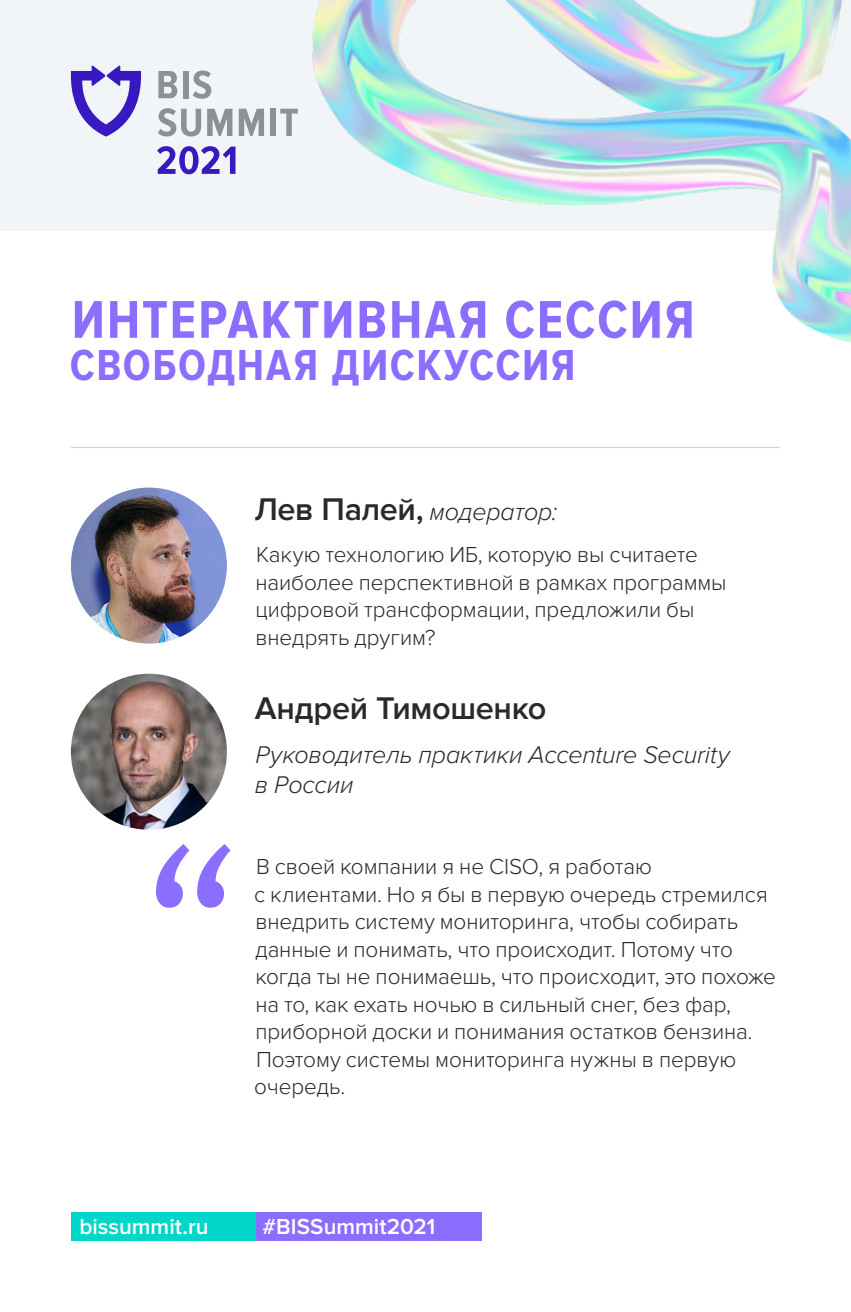
<style>
.page{position:relative;width:851px;height:1312px;background:#fff}
.page>*{position:absolute;margin:0;border:0;box-sizing:border-box;transform-origin:0 0}
.t1{font:700 55px "Proxima Nova Cond";letter-spacing:.03em;color:#8c6eff}
.t2{font:700 45px "Proxima Nova Cond";letter-spacing:.03em;color:#8c6eff}
.t3{font:600 32.5px "Proxima Nova";letter-spacing:-.01em;color:#282a2d}
.t4{font:italic 300 25px/30px "Proxima Nova";letter-spacing:-.005em;color:#282a2d}
.t5{font:300 22.5px/27.5px "Proxima Nova";letter-spacing:-.005em;color:#282a2d}
.t6{font:600 22.5px "Proxima Nova";color:#fff}
.s1{font-weight:600;font-style:normal;font-size:32.5px}
</style>
<div class="page">
<div style="left:0;top:0;width:850px;height:230px;background:#f2f5f7"></div>
<img style="left:312px;top:0;width:538px;height:342px">
<div style="left:255px;top:1212px;width:227px;height:28px;background:#8c6eff"></div>
<div style="left:71px;top:1212px;width:184px;height:28px;background:#00d7c8"></div>
<svg style="left:158px;top:71px;width:19px;height:27px"></svg>
<div style="left:183px;top:71px;width:5px;height:27px;background:#8a9293"></div>
<svg style="left:193px;top:70px;width:18px;height:29px"></svg>
<svg style="left:158px;top:108px;width:43px;height:29px"></svg>
<svg style="left:207px;top:109px;width:25px;height:27px"></svg>
<svg style="left:239px;top:109px;width:25px;height:27px"></svg>
<div style="left:270px;top:109px;width:6px;height:27px;background:#8a9293"></div>
<svg style="left:280px;top:109px;width:18px;height:27px"></svg>
<svg style="left:71px;top:66px;width:70px;height:71px"></svg>
<svg style="left:157px;top:146px;width:78px;height:28px"></svg>
<hr style="left:71px;top:446px;width:709px;height:2px;background:#d0d5de">
<img style="left:71px;top:487px;width:156px;height:156px;border-radius:78px">
<svg style="left:156px;top:844px;width:74px;height:63px"></svg>
<img style="left:71px;top:673px;width:156px;height:156px;border-radius:78px">
<p class="t1" style="left:72px;top:289px;width:624px">ИНТЕРАКТИВНАЯ СЕССИЯ</p>
<p class="t2" style="left:70px;top:340px;width:507px">СВОБОДНАЯ ДИСКУССИЯ</p>
<p class="t4" style="left:254px;top:497px;width:304px"><span class="s1">Лев Палей,</span> модератор:</p>
<p class="t5" style="left:255px;top:541px;width:472px">Какую технологию ИБ, которую вы считаете наиболее перспективной в рамках программы цифровой трансформации, предложили бы внедрять другим?</p>
<p class="t3" style="left:255px;top:689px;width:293px">Андрей Тимошенко</p>
<p class="t4" style="left:255px;top:740px;width:476px">Руководитель практики Accenture Security в России</p>
<p class="t5" style="left:254px;top:853px;width:523px">В своей компании я не CISO, я работаю<br>с клиентами. Но я бы в первую очередь стремился внедрить систему мониторинга, чтобы собирать данные и понимать, что происходит. Потому что когда ты не понимаешь, что происходит, это похоже на то, как ехать ночью в сильный снег, без фар, приборной доски и понимания остатков бензина.<br>Поэтому системы мониторинга нужны в первую очередь.</p>
<p class="t6" style="left:79px;top:1212px;width:130px">bissummit.ru</p>
<p class="t6" style="left:262px;top:1212px;width:174px">#BISSummit2021</p>
</div>
